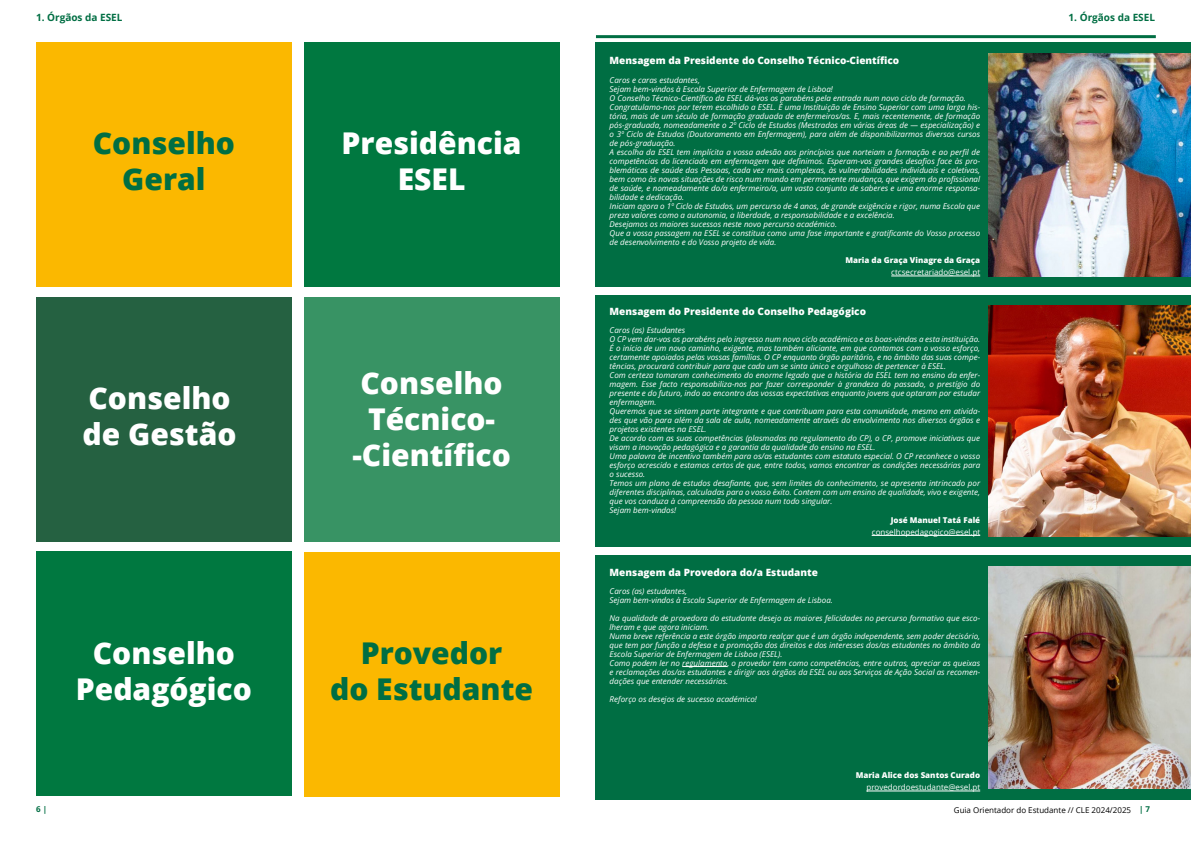
<style>
.page{position:relative;width:1191px;height:842px;background:#fff}
.page>*{position:absolute;margin:0;border:0;box-sizing:border-box;transform-origin:0 0}
.t1{font:800 30px/36px "Open Sans";color:#fff;text-align:center}
.t2{font:800 30px/36px "Open Sans";color:#006e43;text-align:center}
.t3{font:800 10px "Open Sans";color:#fff}
.t4{font:700 10px "Open Sans";color:#006e43}
.t5{font:italic 8px/9px "Open Sans";color:#fff}
.t6{font:8px "Open Sans";color:#fff}
.t7{font:800 8px "Open Sans";color:#fff}
.t8{font:8px "Open Sans";color:#000}
.t9{font:700 8px "Open Sans";color:#006e43}
</style>
<div class="page">
<hr style="left:596px;top:36px;width:559px;height:2px;background:#006e43">
<div style="left:595px;top:556px;width:596px;height:244px;background:#006e43"></div>
<div style="left:595px;top:43px;width:596px;height:244px;background:#006e43"></div>
<hr style="left:891px;top:276px;width:89px;height:1px;background:#fff">
<div style="left:595px;top:295px;width:596px;height:252px;background:#006e43"></div>
<hr style="left:871px;top:535px;width:109px;height:1px;background:#fff">
<hr style="left:682px;top:666px;width:45px;height:1px;background:#fff">
<hr style="left:866px;top:791px;width:114px;height:1px;background:#fff">
<img style="left:988px;top:53px;width:203px;height:223px">
<img style="left:988px;top:305px;width:203px;height:232px">
<img style="left:988px;top:566px;width:203px;height:223px">
<div style="left:304px;top:43px;width:255px;height:244px;background:#007840"></div>
<div style="left:304px;top:298px;width:255px;height:244px;background:#389364"></div>
<div style="left:304px;top:552px;width:255px;height:244px;background:#fbb800"></div>
<div style="left:36px;top:43px;width:256px;height:244px;background:#fbb800"></div>
<div style="left:36px;top:297px;width:256px;height:245px;background:#256141"></div>
<div style="left:36px;top:552px;width:256px;height:244px;background:#007840"></div>
<p class="t4" style="left:36px;top:11px;width:88px">1. Órgãos da ESEL</p>
<p class="t4" style="left:1068px;top:11px;width:88px">1. Órgãos da ESEL</p>
<p class="t3" style="left:609px;top:54px;width:291px">Mensagem da Presidente do Conselho Técnico-Científico</p>
<p class="t5" style="left:609px;top:75px;width:372px">Caros e caras estudantes,<br>Sejam bem-vindos à Escola Superior de Enfermagem de Lisboa!<br>O Conselho Técnico-Científico da ESEL dá-vos os parabéns pela entrada num novo ciclo de formação.<br>Congratulamo-nos por terem escolhido a ESEL. É uma Instituição de Ensino Superior com uma larga his&shy;tória, mais de um século de formação graduada de enfermeiros/as. E, mais recentemente, de formação pós-graduada, nomeadamente o 2º Ciclo de Estudos (Mestrados em várias áreas de — especialização) e o 3º Ciclo de Estudos (Doutoramento em Enfermagem), para além de disponibilizarmos diversos cursos de pós-graduação.<br>A escolha da ESEL tem implícita a vossa adesão aos princípios que norteiam a formação e ao perfil de competências do licenciado em enfermagem que definimos. Esperam-vos grandes desafios face às pro&shy;blemáticas de saúde das Pessoas, cada vez mais complexas, às vulnerabilidades individuais e coletivas, bem como às novas situações de risco num mundo em permanente mudança, que exigem do profissional de saúde, e nomeadamente do/a enfermeiro/a, um vasto conjunto de saberes e uma enorme responsa&shy;bilidade e dedicação.<br>Iniciam agora o 1º Ciclo de Estudos, um percurso de 4 anos, de grande exigência e rigor, numa Escola que preza valores como a autonomia, a liberdade, a responsabilidade e a excelência.<br>Desejamos os maiores sucessos neste novo percurso académico.<br>Que a vossa passagem na ESEL se constitua como uma fase importante e gratificante do Vosso processo de desenvolvimento e do Vosso projeto de vida.</p>
<p class="t7" style="left:845px;top:255px;width:136px">Maria da Graça Vinagre da Graça</p>
<p class="t6" style="left:891px;top:267px;width:90px">ctcsecretariado@esel.pt</p>
<p class="t3" style="left:609px;top:305px;width:258px">Mensagem do Presidente do Conselho Pedagógico</p>
<p class="t5" style="left:609px;top:325px;width:372px">Caros (as) Estudantes<br>O CP vem dar-vos os parabéns pelo ingresso num novo ciclo académico e as boas-vindas a esta instituição.<br>É o início de um novo caminho, exigente, mas também aliciante, em que contamos com o vosso esforço, certamente apoiados pelas vossas famílias. O CP enquanto órgão paritário, e no âmbito das suas compe&shy;tências, procurará contribuir para que cada um se sinta único e orgulhoso de pertencer à ESEL.<br>Com certeza tomaram conhecimento do enorme legado que a história da ESEL tem no ensino da enfer&shy;magem. Esse facto responsabiliza-nos por fazer corresponder à grandeza do passado, o prestígio do presente e do futuro, indo ao encontro das vossas expectativas enquanto jovens que optaram por estudar enfermagem.<br>Queremos que se sintam parte integrante e que contribuam para esta comunidade, mesmo em ativida&shy;des que vão para além da sala de aula, nomeadamente através do envolvimento nos diversos órgãos e projetos existentes na ESEL.<br>De acordo com as suas competências (plasmadas no regulamento do CP), o CP, promove iniciativas que visam a inovação pedagógica e a garantia da qualidade do ensino na ESEL.<br>Uma palavra de incentivo também para os/as estudantes com estatuto especial. O CP reconhece o vosso esforço acrescido e estamos certos de que, entre todos, vamos encontrar as condições necessárias para o sucesso.<br>Temos um plano de estudos desafiante, que, sem limites do conhecimento, se apresenta intrincado por diferentes disciplinas, calculadas para o vosso êxito. Contem com um ensino de qualidade, vivo e exigente, que vos conduza à compreensão da pessoa num todo singular.<br>Sejam bem-vindos!</p>
<p class="t7" style="left:890px;top:514px;width:91px">José Manuel Tatá Falé</p>
<p class="t6" style="left:872px;top:526px;width:110px">conselhopedagogico@esel.pt</p>
<p class="t3" style="left:609px;top:566px;width:210px">Mensagem da Provedora do/a Estudante</p>
<p class="t5" style="left:609px;top:586px;width:225px">Caros (as) estudantes,<br>Sejam bem-vindos à Escola Superior de Enfermagem de Lisboa.</p>
<p class="t5" style="left:609px;top:613px;width:372px">Na qualidade de provedora do estudante desejo as maiores felicidades no percurso formativo que esco&shy;lheram e que agora iniciam.<br>Numa breve referência a este órgão importa realçar que é um órgão independente, sem poder decisório, que tem por função a defesa e a promoção dos direitos e dos interesses dos/as estudantes no âmbito da Escola Superior de Enfermagem de Lisboa (ESEL).<br>Como podem ler no regulamento, o provedor tem como competências, entre outras, apreciar as queixas e reclamações dos/as estudantes e dirigir aos órgãos da ESEL ou aos Serviços de Ação Social as recomen&shy;dações que entender necessárias.</p>
<p class="t5" style="left:609px;top:694px;width:149px">Reforço os desejos de sucesso académico!</p>
<h1 class="t2" style="left:93px;top:124px;width:144px">Conselho<br>Geral</h1>
<h1 class="t1" style="left:342px;top:124px;width:181px">Presidência<br>ESEL</h1>
<h1 class="t1" style="left:352px;top:364px;width:160px">Conselho<br>Técnico--Científico</h1>
<h1 class="t1" style="left:82px;top:379px;width:155px;text-align:left">Conselho de Gestão</h1>
<h1 class="t1" style="left:76px;top:633px;width:177px">Conselho<br>Pedagógico</h1>
<h1 class="t2" style="left:330px;top:633px;width:204px">Provedor<br>do Estudante</h1>
<p class="t7" style="left:855px;top:770px;width:126px">Maria Alice dos Santos Curado</p>
<p class="t6" style="left:866px;top:782px;width:115px">provedordoestudante@esel.pt</p>
<p class="t9" style="left:36px;top:804px;width:13px">6 |</p>
<p class="t9" style="left:1139px;top:804px;width:13px">| 7</p>
<p class="t8" style="left:954px;top:805px;width:179px">Guia Orientador do Estudante // CLE 2024/2025</p>
</div>
